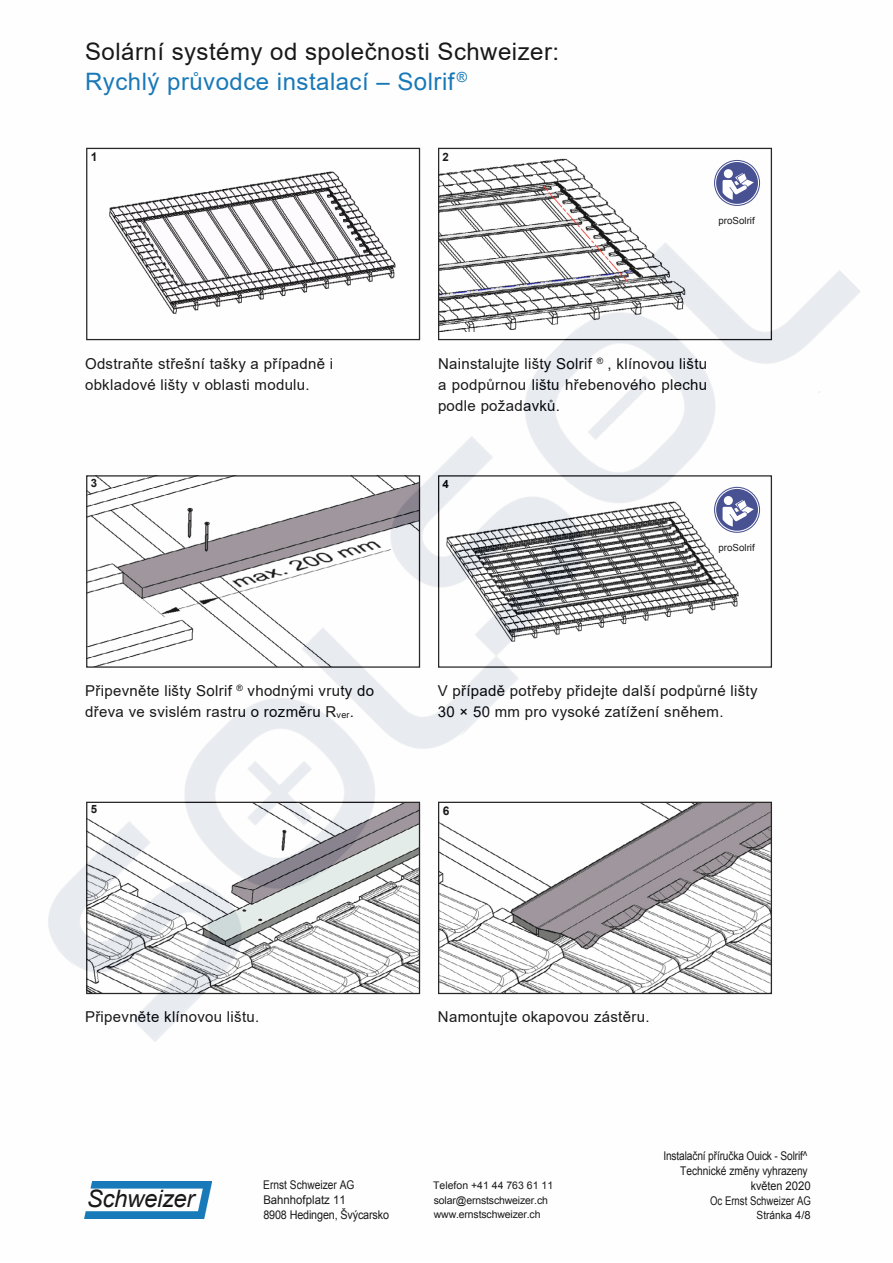
<style>
.page{position:relative;width:893px;height:1263px;background:#fff}
.page>*{position:absolute;margin:0;border:0;box-sizing:border-box;transform-origin:0 0}
.t1{font:24px/30px "Arial";letter-spacing:.02em;color:#000}
.t2{font:italic 24px "Arial";letter-spacing:-.015em;color:#000}
.t3{font:15px/21px "Arial";letter-spacing:.02em;color:#000}
.t4{font:15px/21px "Arial";letter-spacing:.02em;color:#000;text-align:justify}
.t5{font:12px/14.9px "Arial";color:#000;text-align:right;scale:.85 1}
.t6{font:700 12px "Arial";color:#000}
.t7{font:700 11.4px "Arial";color:#000}
.t8{font:11.25px "Arial";color:#000;scale:.9 1}
.t9{font:10.5px/14.7px "Arial";letter-spacing:-.015em;color:#000}
.t10{font:9.75px "Arial";color:#000}
.s1{color:#006bb1}
.s2{font-style:inherit}
</style>
<div class="page">
<img style="left:84px;top:147px;width:688px;height:1072px">
<img style="left:48px;top:168px;width:813px;height:874px">
<h1 class="t1" style="left:85px;top:36px;width:476px">Solární systémy od společnosti Schweizer:<br><span class="s1">Rychlý průvodce instalací</span> <span class="s1">– Solrif</span><sup>®</sup></h1>
<p class="t6" style="left:91px;top:149px;width:8px">1</p>
<p class="t7" style="left:443px;top:149px;width:8px">2</p>
<p class="t10" style="left:719px;top:214px;width:38px">proSolrif</p>
<p class="t3" style="left:85px;top:353px;width:250px"><span class="s2">O</span>dstraňte <span class="s2">střešní tašky</span> a případně i obkladové lišty v oblasti modulu.</p>
<p class="t4" style="left:438px;top:353px;width:271px"><span class="s2">Nainstalujte</span> lišty Solrif <sup>®</sup> , klínovou lištu <span class="s2">a podpůrnou</span> lištu hřebenového plechu <span class="s2">podle</span> požadavků<span class="s2">.</span></p>
<p class="t7" style="left:91px;top:475px;width:8px">3</p>
<p class="t7" style="left:443px;top:476px;width:8px">4</p>
<p class="t10" style="left:719px;top:541px;width:38px">proSolrif</p>
<p class="t3" style="left:85px;top:680px;width:290px">Připevněte <span class="s2">lišty Solrif</span> <sup>®</sup> vhodnými vruty do dřeva ve svislém rastru o rozměru <span class="s2">R</span><sub>ver</sub><span class="s2">.</span></p>
<p class="t3" style="left:438px;top:680px;width:321px">V případě potřeby přidejte další podpůrné <span class="s2">lišty<br></span>30 × 50 mm pro vysoké zatížení sněhem.</p>
<p class="t7" style="left:91px;top:802px;width:8px">5</p>
<p class="t6" style="left:443px;top:802px;width:8px">6</p>
<p class="t4" style="left:85px;top:1006px;width:176px">Připevněte klínovou lištu.</p>
<p class="t4" style="left:438px;top:1006px;width:213px"><span class="s2">Namontujte</span> okapovou zástěru.</p>
<h1 class="t2" style="left:87px;top:1185px;width:109px">Schweizer</h1>
<p class="t5" style="left:263px;top:1178px;width:149px;text-align:left">Ernst Schweizer AG<br>Bahnhofplatz 11<br>8908 Hedingen, Švýcarsko</p>
<p class="t9" style="left:433px;top:1178px;width:121px">Telefon +41 44 763 61 11 solar@ernstschweizer.ch www.ernstschweizer.ch</p>
<p class="t5" style="left:663px;top:1148px;width:175px">Instalační příručka Ouick - Solrif^<br>Technické změny vyhrazeny květen 2020<br>Oc Ernst Schweizer AG</p>
<p class="t8" style="left:757px;top:1208px;width:62px">Stránka <span class="s2">4</span>/8</p>
</div>
